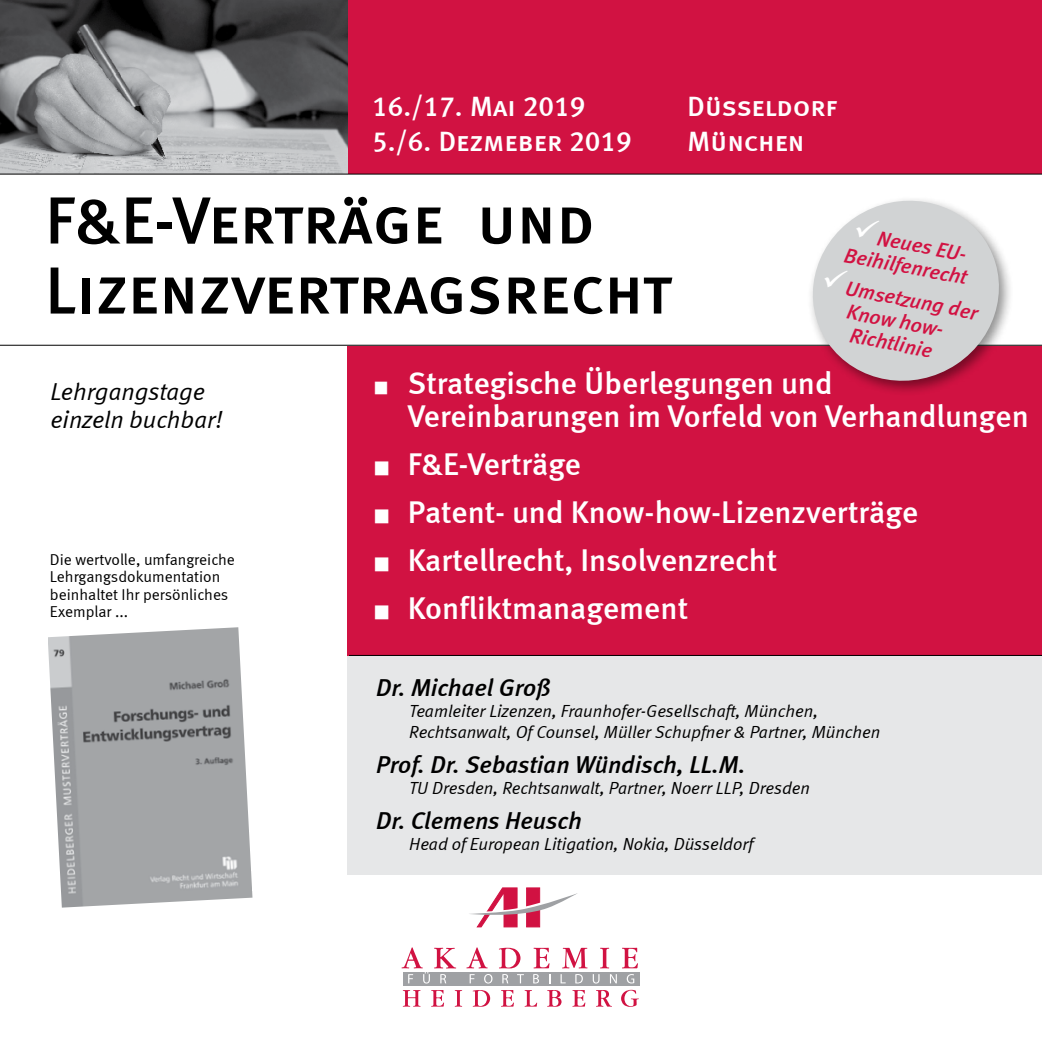
<style>
.page{position:relative;width:1042px;height:1042px;background:#fff}
.page>*{position:absolute;margin:0;border:0;box-sizing:border-box;transform-origin:0 0}
.t1{font:66.5px/70px "Meta Medium LF Caps";letter-spacing:-.005em;color:#000}
.t2{font:31.5px/33.2px "Meta Medium LF";color:#fff}
.t3{font:28px "Meta Medium LF Caps";color:#fff}
.t4{font:italic 24.5px "Meta Medium LF";color:#000}
.t5{font:italic 24.5px/28px "Meta Normal LF";color:#000}
.t6{font:italic 21px/22.8px "Meta Medium LF";color:#d11242}
.t7{font:italic 17.5px/21px "Meta Normal LF";color:#000}
.t8{font:15.75px/17.5px "Meta Normal LF";color:#000}
.s1{color:#fff}
</style>
<div class="page">
<div style="left:324px;top:0;width:718px;height:174px;background:#d11242"></div>
<div style="left:347px;top:346px;width:695px;height:362px;background:#d11242"></div>
<svg style="left:469px;top:888px;width:108px;height:39px"></svg>
<svg style="left:403px;top:990px;width:17px;height:16px"></svg>
<svg style="left:431px;top:990px;width:13px;height:16px"></svg>
<svg style="left:455px;top:990px;width:7px;height:16px"></svg>
<svg style="left:473px;top:990px;width:17px;height:16px"></svg>
<svg style="left:501px;top:990px;width:13px;height:16px"></svg>
<svg style="left:524px;top:990px;width:13px;height:16px"></svg>
<svg style="left:547px;top:990px;width:14px;height:16px"></svg>
<svg style="left:572px;top:990px;width:13px;height:16px"></svg>
<svg style="left:596px;top:990px;width:15px;height:16px"></svg>
<svg style="left:621px;top:990px;width:18px;height:17px"></svg>
<svg style="left:466px;top:947px;width:22px;height:21px"></svg>
<svg style="left:499px;top:948px;width:21px;height:20px"></svg>
<svg style="left:533px;top:948px;width:16px;height:20px"></svg>
<svg style="left:562px;top:948px;width:25px;height:20px"></svg>
<svg style="left:600px;top:948px;width:9px;height:20px"></svg>
<svg style="left:622px;top:948px;width:16px;height:20px"></svg>
<div style="left:403px;top:972px;width:236px;height:13px;background:#9fa1a4"></div>
<svg style="left:401px;top:947px;width:55px;height:36px"></svg>
<svg style="left:470px;top:974px;width:4px;height:9px"></svg>
<svg style="left:484px;top:974px;width:8px;height:9px"></svg>
<svg style="left:502px;top:974px;width:6px;height:9px"></svg>
<svg style="left:517px;top:974px;width:7px;height:9px"></svg>
<svg style="left:533px;top:974px;width:6px;height:9px"></svg>
<svg style="left:560px;top:974px;width:6px;height:9px"></svg>
<svg style="left:575px;top:974px;width:8px;height:9px"></svg>
<svg style="left:593px;top:974px;width:6px;height:9px"></svg>
<svg style="left:610px;top:974px;width:7px;height:9px"></svg>
<svg style="left:627px;top:974px;width:7px;height:9px"></svg>
<img style="left:0;top:0;width:347px;height:174px">
<div style="left:347px;top:656px;width:695px;height:219px;background:#e6e7e8"></div>
<hr style="left:0;top:345px;width:1042px;height:1px;background:#000">
<hr style="left:0;top:174px;width:1042px;height:1px;background:#000">
<hr style="left:349px;top:655px;width:693px;height:1px;background:#000">
<img style="left:48px;top:627px;width:204px;height:280px">
<div style="left:807px;top:195px;width:207px;height:201px;background:#000;opacity:.44"></div>
<svg style="left:800px;top:195px;width:212px;height:198px"></svg>
<h3 class="t3" style="left:372px;top:90px;width:215px">16./17. Mai 2019</h3>
<h3 class="t3" style="left:687px;top:90px;width:151px">Düsseldorf</h3>
<h3 class="t3" style="left:372px;top:125px;width:261px">5./6. Dezmeber 2019</h3>
<h3 class="t3" style="left:687px;top:125px;width:119px">München</h3>
<h1 class="t1" style="left:45px;top:185px;width:629px">F&amp;E-Verträge und<br>Lizenzvertragsrecht</h1>
<p class="t6" style="left:851px;top:220px;width:126px;rotate:11deg"><span class="s1">✓</span>Neues EU-<br>Beihilfenrecht</p>
<p class="t6" style="left:824px;top:271px;width:160px;text-align:center;rotate:11deg"><span class="s1">✓</span>Umsetzung der<br>Know how-<br>Richtlinie</p>
<h3 class="t5" style="left:51px;top:378px;width:174px">Lehrgangstage einzeln buchbar!</h3>
<p class="t8" style="left:50px;top:550px;width:186px">Die wertvolle, umfangreiche<br>Lehrgangsdokumentation beinhaltet Ihr persönliches<br>Exemplar ...</p>
<h2 class="t2" style="left:408px;top:366px;width:622px;text-indent:-33px">■ Strategische Überlegungen und<br>Vereinbarungen im Vorfeld von Verhandlungen</h2>
<h2 class="t2" style="left:375px;top:447px;width:208px">■ F&amp;E-Verträge</h2>
<h2 class="t2" style="left:375px;top:495px;width:545px">■ Patent- und Know-how-Lizenzverträge</h2>
<h2 class="t2" style="left:375px;top:543px;width:404px">■ Kartellrecht, Insolvenzrecht</h2>
<h2 class="t2" style="left:375px;top:592px;width:315px">■ Konfliktmanagement</h2>
<h3 class="t4" style="left:376px;top:672px;width:176px">Dr. Michael Groß</h3>
<p class="t7" style="left:409px;top:700px;width:473px">Teamleiter Lizenzen, Fraunhofer-Gesellschaft, München,<br>Rechtsanwalt, Of Counsel, Müller Schupfner &amp; Partner, München</p>
<h3 class="t4" style="left:376px;top:749px;width:371px">Prof. Dr. Sebastian Wündisch, LL.M.</h3>
<p class="t7" style="left:409px;top:777px;width:402px">TU Dresden, Rechtsanwalt, Partner, Noerr LLP, Dresden</p>
<h3 class="t4" style="left:376px;top:805px;width:207px">Dr. Clemens Heusch</h3>
<p class="t7" style="left:409px;top:833px;width:346px">Head of European Litigation, Nokia, Düsseldorf</p>
</div>
